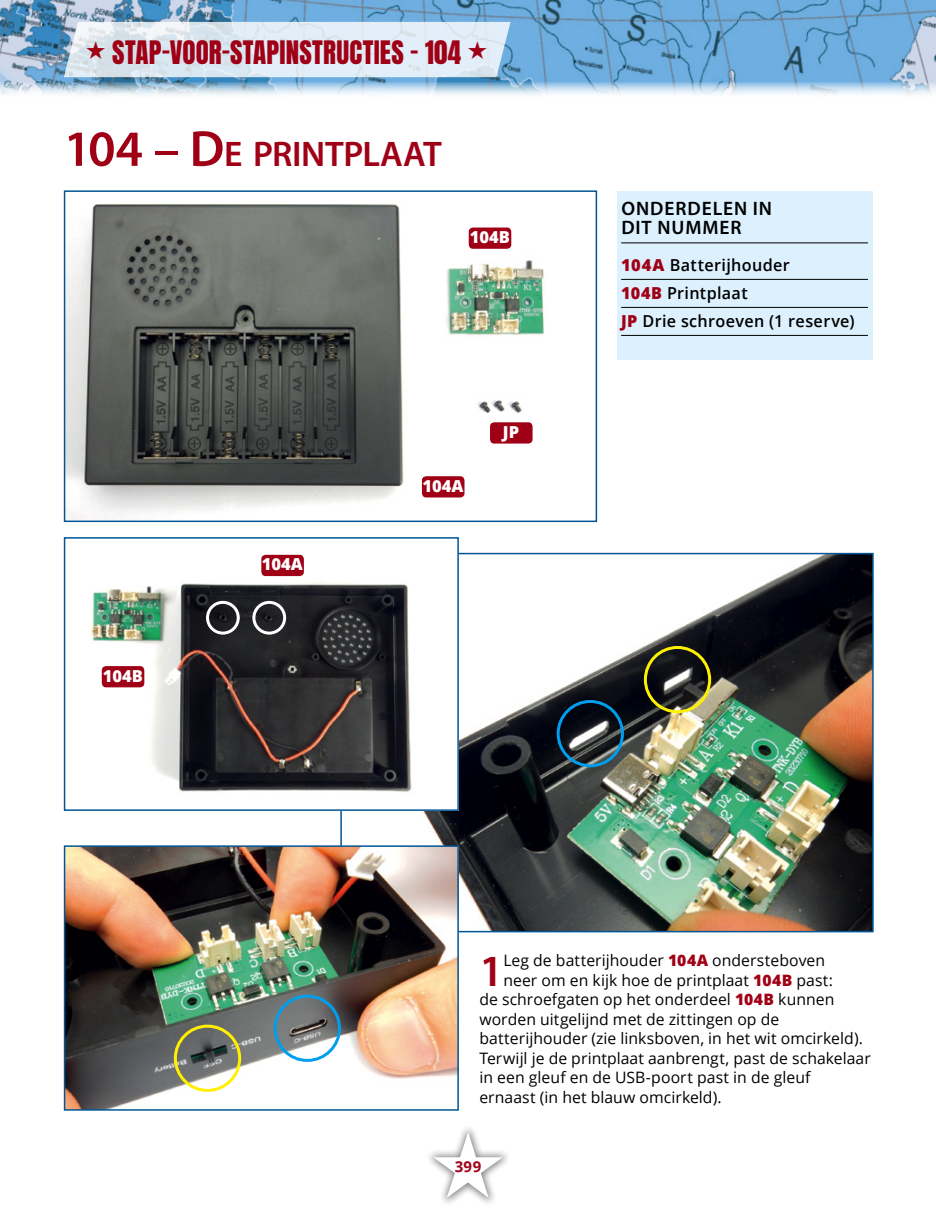
<style>
.page{position:relative;width:936px;height:1212px;background:#fff}
.page>*{position:absolute;margin:0;border:0;box-sizing:border-box;transform-origin:0 0}
.t1{font:600 44.7px "Myriad Pro";color:#a00016}
.t2{font:600 35.7px "Myriad Pro";letter-spacing:-.01em;color:#a00016}
.t3{font:27px "Anton";letter-spacing:.01em;color:#a00016}
.t4{font:600 19.5px/19.5px "Myriad Pro";letter-spacing:.05em;color:#000}
.t5{font:600 16.5px/28px "Open Sans";letter-spacing:.02em;color:#000}
.t6{font:800 16.5px "Open Sans";color:#fff}
.t7{font:15.75px "Open Sans";letter-spacing:.005em;color:#000}
.t8{font:700 15px "Open Sans";color:#a00016}
.s1{font-size:51px}
.s2{font-weight:800;color:#a00016}
</style>
<div class="page">
<div style="left:617px;top:191px;width:255px;height:169px;background:#dcf1fd"></div>
<hr style="left:621px;top:242px;width:246px;height:1px;background:#000">
<hr style="left:621px;top:279px;width:246px;height:1px;background:#000">
<hr style="left:621px;top:307px;width:246px;height:1px;background:#000">
<hr style="left:621px;top:335px;width:246px;height:1px;background:#000">
<img style="left:67px;top:204px;width:477px;height:315px">
<div style="left:64px;top:190px;width:533px;height:332px;border:2px solid #005697"></div>
<div style="left:468px;top:227px;width:43px;height:22px;background:#a00016;border-radius:4px"></div>
<div style="left:422px;top:476px;width:42px;height:21px;background:#a00016;border-radius:4px"></div>
<div style="left:490px;top:422px;width:42px;height:21px;background:#a00016;border-radius:4px"></div>
<img style="left:423px;top:556px;width:447px;height:373px">
<img style="left:67px;top:848px;width:389px;height:260px">
<div style="left:64px;top:845px;width:395px;height:266px;border:2px solid #005697"></div>
<img style="left:90px;top:554px;width:366px;height:254px">
<div style="left:64px;top:537px;width:395px;height:274px;border:2px solid #005697"></div>
<div style="left:102px;top:666px;width:42px;height:21px;background:#a00016;border-radius:4px"></div>
<div style="left:261px;top:555px;width:43px;height:21px;background:#a00016;border-radius:4px"></div>
<div style="left:252px;top:601px;width:34px;height:34px;border:3px solid #fff;border-radius:50%"></div>
<div style="left:206px;top:601px;width:34px;height:34px;border:3px solid #fff;border-radius:50%"></div>
<div style="left:174px;top:1024px;width:67px;height:68px;border:3px solid #fff000;border-radius:50%"></div>
<div style="left:274px;top:994px;width:67px;height:68px;border:3px solid #009fee;border-radius:50%"></div>
<div style="left:556px;top:700px;width:68px;height:67px;border:3px solid #009fee;border-radius:50%"></div>
<div style="left:643px;top:646px;width:68px;height:67px;border:3px solid #fff000;border-radius:50%"></div>
<div style="left:424px;top:1123px;width:87px;height:83px;background:#000;opacity:.5"></div>
<svg style="left:433px;top:1132px;width:69px;height:65px"></svg>
<img style="left:0;top:0;width:935px;height:95px">
<svg style="left:64px;top:22px;width:446px;height:55px;background:#dbe7f1"></svg>
<h3 class="t3" style="left:86px;top:39px;width:403px">• STAP-VOOR-STAPINSTRUCTIES – 104 •</h3>
<h2 class="t2" style="left:64px;top:134px;width:379px"><span class="s1">104</span> <span class="s1">–</span> <span class="s1">D</span>E PRINTPLAAT</h2>
<p class="t6" style="left:469px;top:224px;width:42px">104B</p>
<p class="t6" style="left:503px;top:419px;width:18px">JP</p>
<p class="t6" style="left:103px;top:663px;width:42px">104B</p>
<p class="t6" style="left:262px;top:552px;width:42px">104A</p>
<p class="t6" style="left:422px;top:473px;width:42px">104A</p>
<p class="t4" style="left:621px;top:198px;width:152px">ONDERDELEN IN<br>DIT NUMMER</p>
<p class="t5" style="left:621px;top:250px;width:235px"><span class="s2">104A</span> Batterijhouder<br><span class="s2">104B</span> Printplaat<br><span class="s2">JP</span> Drie schroeven (1 reserve)</p>
<h1 class="t1" style="left:479px;top:946px;width:25px">1</h1>
<p class="t7" style="left:503px;top:950px;width:323px">Leg de batterijhouder <span class="s2">104A</span> ondersteboven</p>
<p class="t7" style="left:503px;top:969px;width:331px">neer om en kijk hoe de printplaat <span class="s2">104B</span> past:</p>
<p class="t7" style="left:479px;top:989px;width:356px">de schroefgaten op het onderdeel <span class="s2">104B</span> kunnen</p>
<p class="t7" style="left:479px;top:1008px;width:301px">worden uitgelijnd met de zittingen op de</p>
<p class="t7" style="left:479px;top:1028px;width:385px">batterijhouder (zie linksboven, in het wit omcirkeld).</p>
<p class="t7" style="left:479px;top:1047px;width:393px">Terwijl je de printplaat aanbrengt, past de schakelaar</p>
<p class="t7" style="left:479px;top:1067px;width:333px">in een gleuf en de usb-poort past in de gleuf</p>
<p class="t7" style="left:479px;top:1086px;width:244px">ernaast (in het blauw omcirkeld).</p>
<p class="t8" style="left:454px;top:1155px;width:28px">399</p>
</div>
